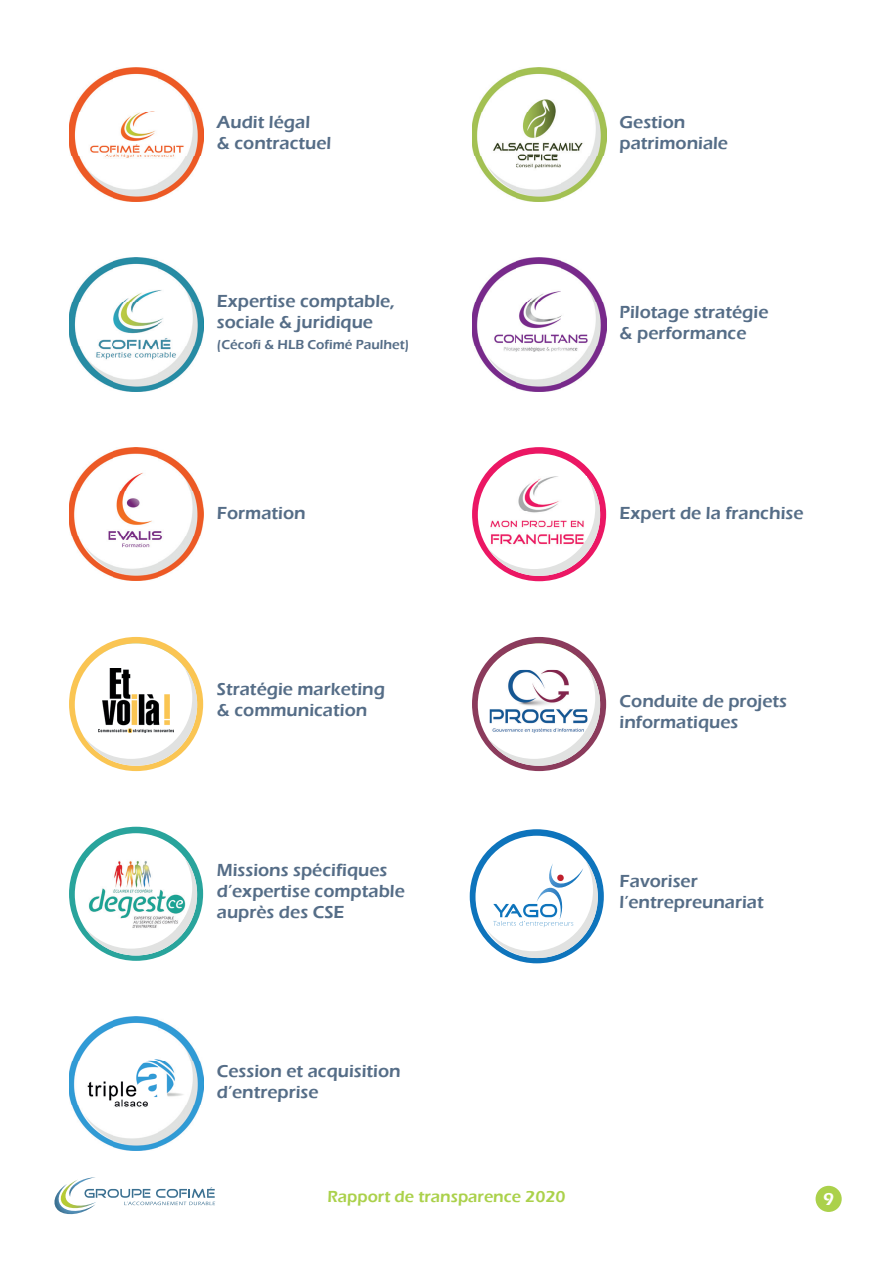
<style>
.page{position:relative;width:893px;height:1263px;background:#fff}
.page>*{position:absolute;margin:0;border:0;box-sizing:border-box;transform-origin:0 0}
.t1{font:600 18px/21px "Eras ITC";color:#556d87}
.t2{font:600 18px "Eras ITC";color:#fff}
.t3{font:600 16.5px "Eras ITC";color:#abd14b}
.t4{font:600 13.5px "Eras ITC";color:#556d87}
</style>
<div class="page">
<div style="left:815px;top:1186px;width:27px;height:26px;background:#abd14b;border-radius:50%"></div>
<svg style="left:54px;top:1177px;width:161px;height:38px"></svg>
<img style="left:69px;top:68px;width:134px;height:134px">
<img style="left:472px;top:68px;width:134px;height:134px">
<img style="left:69px;top:257px;width:134px;height:134px">
<img style="left:472px;top:257px;width:134px;height:134px">
<img style="left:69px;top:447px;width:134px;height:134px">
<svg style="left:472px;top:447px;width:134px;height:134px;background:#ec246d"></svg>
<div style="left:478px;top:454px;width:122px;height:122px;background:#fff;border-radius:50%"></div>
<svg style="left:487px;top:476px;width:113px;height:100px"></svg>
<div style="left:69px;top:637px;width:134px;height:134px;background:#fac553;border-radius:50%"></div>
<div style="left:75px;top:643px;width:122px;height:123px;background:#fff;border-radius:50%"></div>
<svg style="left:84px;top:666px;width:113px;height:100px"></svg>
<img style="left:98px;top:668px;width:75px;height:64px">
<div style="left:472px;top:637px;width:134px;height:134px;background:#8b3b5c;border-radius:50%"></div>
<div style="left:478px;top:643px;width:122px;height:123px;background:#fff;border-radius:50%"></div>
<svg style="left:487px;top:666px;width:113px;height:100px"></svg>
<div style="left:69px;top:827px;width:134px;height:134px;background:#29a49c;border-radius:50%"></div>
<div style="left:75px;top:833px;width:122px;height:122px;background:#fff;border-radius:50%"></div>
<svg style="left:84px;top:856px;width:113px;height:99px"></svg>
<img style="left:86px;top:858px;width:100px;height:71px">
<div style="left:470px;top:829px;width:134px;height:134px;background:#0e74bc;border-radius:50%"></div>
<div style="left:475px;top:836px;width:123px;height:122px;background:#fff;border-radius:50%"></div>
<svg style="left:486px;top:858px;width:112px;height:100px"></svg>
<img style="left:69px;top:1016px;width:134px;height:134px">
<p class="t1" style="left:217px;top:112px;width:116px">Audit légal<br>&amp; contractuel</p>
<p class="t1" style="left:620px;top:112px;width:110px">Gestion patrimoniale</p>
<p class="t1" style="left:217px;top:291px;width:180px">Expertise comptable, sociale &amp; juridique</p>
<p class="t4" style="left:217px;top:337px;width:194px">(Cécofi &amp; HLB Cofimé Paulhet)</p>
<p class="t1" style="left:620px;top:301px;width:150px">Pilotage stratégie &amp; performance</p>
<p class="t1" style="left:217px;top:503px;width:90px">Formation</p>
<p class="t1" style="left:620px;top:503px;width:185px">Expert de la franchise</p>
<p class="t1" style="left:217px;top:678px;width:170px">Stratégie marketing &amp; communication</p>
<p class="t1" style="left:620px;top:690px;width:169px">Conduite de projets informatiques</p>
<p class="t1" style="left:217px;top:860px;width:189px">Missions spécifiques d’expertise comptable auprès des CSE</p>
<p class="t1" style="left:620px;top:871px;width:146px">Favoriser l’entrepreunariat</p>
<p class="t1" style="left:217px;top:1060px;width:185px">Cession et acquisition d’entreprise</p>
<p class="t3" style="left:327px;top:1187px;width:240px">Rapport de transparence 2020</p>
<p class="t2" style="left:823px;top:1188px;width:12px">9</p>
</div>
